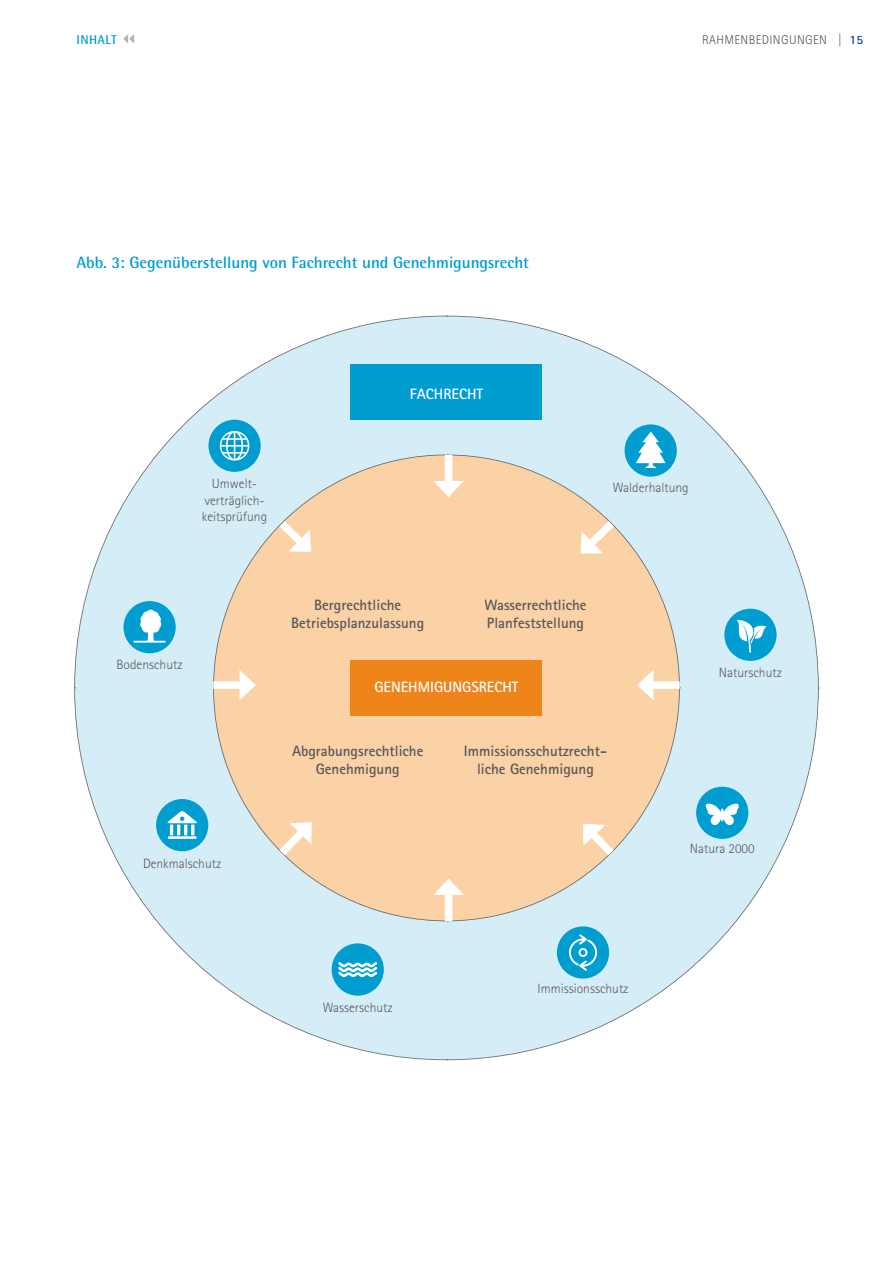
<style>
.page{position:relative;width:893px;height:1263px;background:#fff}
.page>*{position:absolute;margin:0;border:0;box-sizing:border-box;transform-origin:0 0}
.t1{font:700 16.5px "Agfa Rotis Semisans";color:#009dd1}
.t2{font:700 15px/18px "Agfa Rotis Sans Serif";color:#58585a;text-align:center}
.t3{font:700 15px "Agfa Rotis Sans Serif";color:#fff}
.t4{font:300 13.5px/16.2px "Agfa Rotis Sans Serif";color:#58585a;text-align:center}
.t5{font:300 12.75px "Agfa Rotis Sans Serif";letter-spacing:.03em;color:#58585a}
.t6{font:700 12.75px "Agfa Rotis Semisans";letter-spacing:.03em;color:#009dd1}
.s1{font-weight:700}
.s2{font-weight:700;color:#004c89}
</style>
<div class="page">
<svg style="left:447px;top:688px;width:372px;height:372px"></svg>
<svg style="left:446px;top:316px;width:373px;height:371px"></svg>
<svg style="left:74px;top:316px;width:372px;height:372px"></svg>
<svg style="left:74px;top:688px;width:372px;height:372px"></svg>
<svg style="left:447px;top:688px;width:233px;height:233px;background:#f1d6b7"></svg>
<svg style="left:446px;top:454px;width:234px;height:233px;background:#f1d6b7"></svg>
<svg style="left:213px;top:454px;width:233px;height:234px;background:#f1d6b7"></svg>
<svg style="left:213px;top:688px;width:233px;height:233px;background:#f1d6b7"></svg>
<div style="left:351px;top:660px;width:191px;height:55px;background:#ef841b"></div>
<div style="left:351px;top:364px;width:191px;height:56px;background:#009dd1"></div>
<div style="left:208px;top:420px;width:53px;height:52px;background:#009dd1;border-radius:50%"></div>
<svg style="left:220px;top:431px;width:29px;height:30px"></svg>
<div style="left:156px;top:799px;width:52px;height:52px;background:#009dd1;border-radius:50%"></div>
<svg style="left:167px;top:811px;width:30px;height:28px"></svg>
<div style="left:332px;top:943px;width:52px;height:53px;background:#009dd1;border-radius:50%"></div>
<svg style="left:338px;top:962px;width:39px;height:15px"></svg>
<div style="left:557px;top:926px;width:52px;height:53px;background:#009dd1;border-radius:50%"></div>
<svg style="left:569px;top:934px;width:28px;height:37px"></svg>
<div style="left:696px;top:787px;width:52px;height:52px;background:#009dd1;border-radius:50%"></div>
<svg style="left:705px;top:803px;width:34px;height:23px"></svg>
<div style="left:724px;top:609px;width:53px;height:52px;background:#009dd1;border-radius:50%"></div>
<svg style="left:736px;top:620px;width:31px;height:33px"></svg>
<div style="left:625px;top:424px;width:52px;height:53px;background:#009dd1;border-radius:50%"></div>
<svg style="left:636px;top:432px;width:29px;height:36px"></svg>
<div style="left:445px;top:455px;width:7px;height:32px;background:#fff"></div>
<svg style="left:433px;top:481px;width:31px;height:16px"></svg>
<div style="left:445px;top:888px;width:7px;height:33px;background:#fff"></div>
<svg style="left:433px;top:878px;width:31px;height:17px"></svg>
<div style="left:647px;top:681px;width:33px;height:8px;background:#fff"></div>
<svg style="left:637px;top:670px;width:16px;height:30px"></svg>
<svg style="left:577px;top:513px;width:45px;height:44px"></svg>
<svg style="left:271px;top:513px;width:43px;height:42px"></svg>
<svg style="left:272px;top:819px;width:43px;height:44px"></svg>
<svg style="left:579px;top:820px;width:42px;height:43px"></svg>
<div style="left:213px;top:681px;width:33px;height:8px;background:#fff"></div>
<svg style="left:240px;top:670px;width:16px;height:30px"></svg>
<div style="left:123px;top:601px;width:53px;height:52px;background:#009dd1;border-radius:50%"></div>
<svg style="left:133px;top:610px;width:33px;height:33px"></svg>
<svg style="left:123px;top:34px;width:11px;height:10px"></svg>
<p class="t6" style="left:77px;top:32px;width:42px">INHALT</p>
<p class="t5" style="left:702px;top:32px;width:163px">RAHMENBEDINGUNGEN <span class="s1">|</span> <span class="s2">15</span></p>
<p class="t1" style="left:77px;top:252px;width:454px">Abb. 3: Gegenüberstellung von Fachrecht und Genehmigungsrecht</p>
<p class="t3" style="left:410px;top:384px;width:75px">FACHRECHT</p>
<p class="t4" style="left:202px;top:476px;width:67px">Umwelt&shy;verträglich&shy;keitsprüfung</p>
<p class="t4" style="left:613px;top:479px;width:77px">Walderhaltung</p>
<p class="t4" style="left:117px;top:656px;width:67px">Bodenschutz</p>
<p class="t2" style="left:291px;top:595px;width:135px">Bergrechtliche<br>Betriebsplanzulassung</p>
<p class="t2" style="left:484px;top:595px;width:104px;text-align:left">Wasserrechtliche<br>Planfeststellung</p>
<p class="t3" style="left:374px;top:678px;width:146px">GENEHMIGUNGSRECHT</p>
<p class="t2" style="left:292px;top:741px;width:133px">Abgrabungsrechtliche<br>Genehmigung</p>
<p class="t2" style="left:464px;top:741px;width:145px">Immissionsschutzrecht&shy;liche Genehmigung</p>
<p class="t4" style="left:719px;top:664px;width:64px">Naturschutz</p>
<p class="t4" style="left:143px;top:855px;width:80px">Denkmalschutz</p>
<p class="t4" style="left:323px;top:999px;width:71px">Wasserschutz</p>
<p class="t4" style="left:537px;top:980px;width:92px">Immissionsschutz</p>
<p class="t4" style="left:690px;top:841px;width:66px">Natura 2000</p>
</div>
